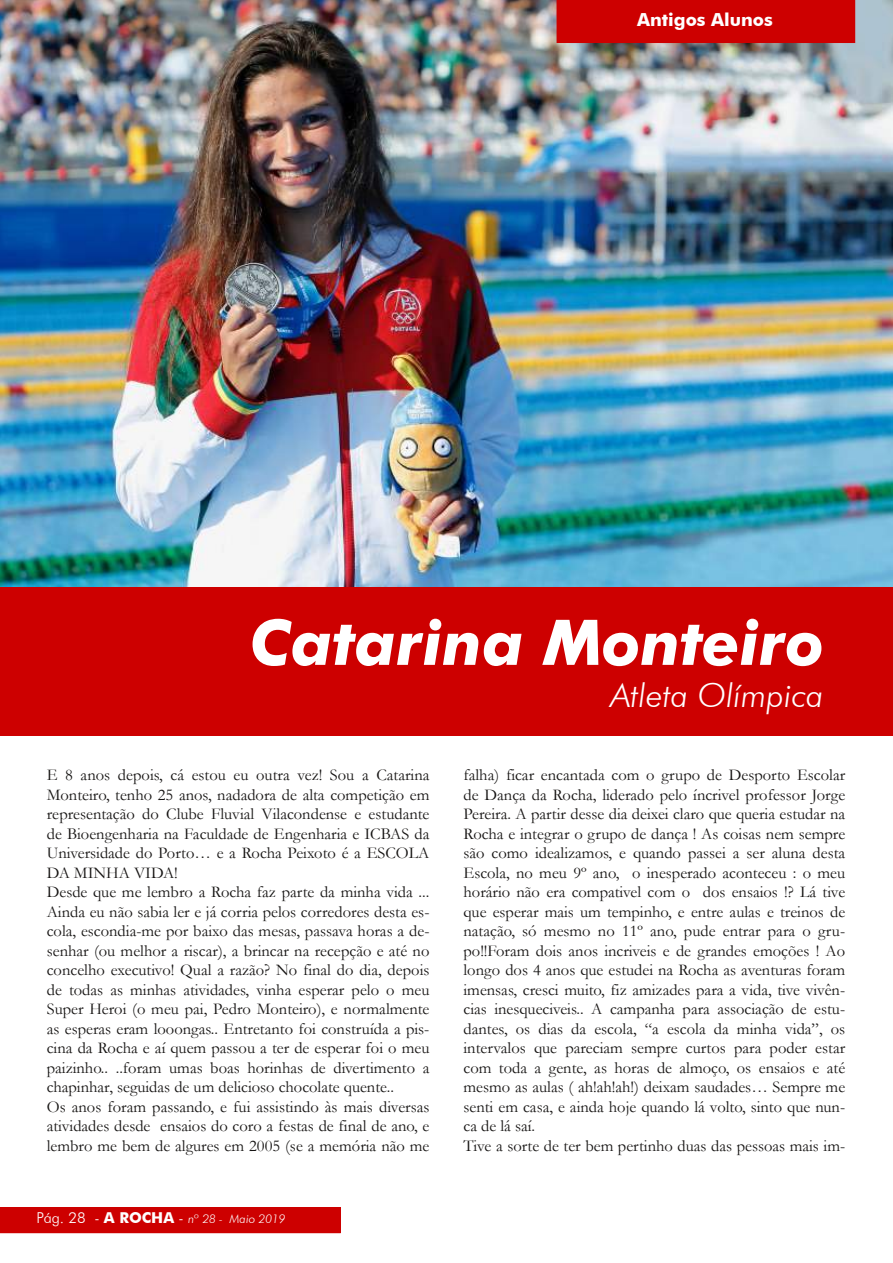
<style>
.page{position:relative;width:893px;height:1263px;background:#fff}
.page>*{position:absolute;margin:0;border:0;box-sizing:border-box;transform-origin:0 0}
.t1{font:italic 700 63px "Futura BT";color:#fff}
.t2{font:italic 300 33px "Futura BT";color:#fff}
.t3{font:700 18px "Futura BT";color:#fff}
.t4{font:16.5px/19.5px "Garamond";color:#161413}
.t5{font:italic 300 12px "Futura BT";color:#fff}
.s1{font-style:normal;font-size:15px}
.s2{font-weight:700;font-style:normal;font-size:15px}
</style>
<div class="page">
<img style="left:0;top:0;width:893px;height:587px">
<div style="left:0;top:1208px;width:340px;height:25px;background:#cd0000"></div>
<div style="left:0;top:587px;width:893px;height:149px;background:#cd0000"></div>
<div style="left:557px;top:0;width:298px;height:43px;background:#cd0000"></div>
<p class="t3" style="left:637px;top:9px;width:137px">Antigos Alunos</p>
<h1 class="t1" style="left:250px;top:604px;width:576px">Catarina Monteiro</h1>
<h2 class="t2" style="left:611px;top:676px;width:214px">Atleta Olímpica</h2>
<p class="t4" style="left:47px;top:765px;width:384px">E 8 anos depois, cá estou eu outra vez! Sou a Catarina Monteiro, tenho 25 anos, nadadora de alta competição em representação do Clube Fluvial Vilacondense e estudante de Bioengenharia na Faculdade de Engenharia e ICBAS da Universidade do Porto… e a Rocha Peixoto é a ESCOLA DA MINHA VIDA!<br>Desde que me lembro a Rocha faz parte da minha vida ...<br>Ainda eu não sabia ler e já corria pelos corredores desta es&shy;cola, escondia-me por baixo das mesas, passava horas a de&shy;senhar (ou melhor a riscar), a brincar na recepção e até no concelho executivo! Qual a razão? No final do dia, depois de todas as minhas atividades, vinha esperar pelo o meu Super Heroi (o meu pai, Pedro Monteiro), e normalmente as esperas eram looongas.. Entretanto foi construída a pis&shy;cina da Rocha e aí quem passou a ter de esperar foi o meu paizinho.. ..foram umas boas horinhas de divertimento a chapinhar, seguidas de um delicioso chocolate quente..<br>Os anos foram passando, e fui assistindo às mais diversas atividades desde ensaios do coro a festas de final de ano, e lembro me bem de algures em 2005 (se a memória não me</p>
<p class="t4" style="left:463px;top:765px;width:383px">falha) ficar encantada com o grupo de Desporto Escolar de Dança da Rocha, liderado pelo íncrivel professor Jorge Pereira. A partir desse dia deixei claro que queria estudar na Rocha e integrar o grupo de dança ! As coisas nem sempre são como idealizamos, e quando passei a ser aluna desta Escola, no meu 9º ano, o inesperado aconteceu : o meu horário não era compativel com o dos ensaios !? Lá tive que esperar mais um tempinho, e entre aulas e treinos de natação, só mesmo no 11º ano, pude entrar para o gru&shy;po!!Foram dois anos incriveis e de grandes emoções ! Ao longo dos 4 anos que estudei na Rocha as aventuras foram imensas, cresci muito, fiz amizades para a vida, tive vivên&shy;cias inesqueciveis.. A campanha para associação de estu&shy;dantes, os dias da escola, “a escola da minha vida”, os intervalos que pareciam sempre curtos para poder estar com toda a gente, as horas de almoço, os ensaios e até mesmo as aulas ( ah!ah!ah!) deixam saudades… Sempre me senti em casa, e ainda hoje quando lá volto, sinto que nun&shy;ca de lá saí.<br>Tive a sorte de ter bem pertinho duas das pessoas mais im-</p>
<p class="t5" style="left:36px;top:1211px;width:251px"><span class="s1">Pág. 28 -</span> <span class="s2">A ROCHA</span> <span class="s1">-</span> nº 28 - Maio 2019</p>
</div>
